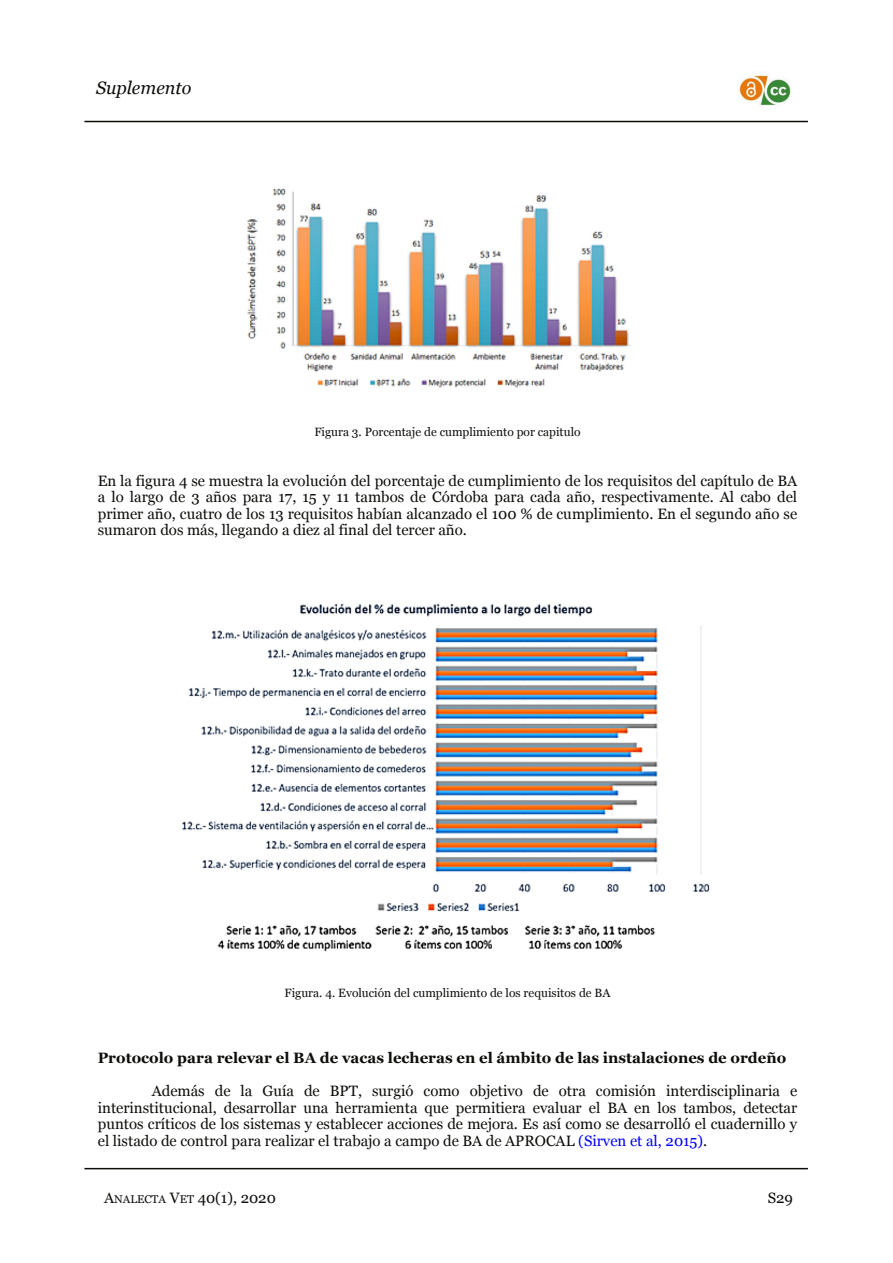
<style>
.page{position:relative;width:893px;height:1263px;background:#fff}
.page>*{position:absolute;margin:0;border:0;box-sizing:border-box;transform-origin:0 0}
.t1{font:italic 18px "Georgia";letter-spacing:.005em;color:#0d0d0a}
.t2{font:15px/16.5px "Georgia";color:#0d0d0a;text-align:justify}
.t3{font:700 15px "Georgia";color:#0d0d0a}
.t4{font:12px "Georgia";color:#0d0d0a}
.s1{color:#00f}
.s2{font-size:11.25px}
</style>
<div class="page">
<hr style="left:84px;top:1168px;width:724px;height:1px;background:#0d0d0a">
<img style="left:247px;top:188px;width:385px;height:200px">
<img style="left:181px;top:603px;width:529px;height:349px">
<hr style="left:84px;top:121px;width:724px;height:1px;background:#0d0d0a">
<img style="left:738px;top:75px;width:53px;height:31px">
<p class="t1" style="left:96px;top:78px;width:97px">Suplemento</p>
<p class="t4" style="left:314px;top:425px;width:268px">Figura 3. Porcentaje de cumplimiento por capitulo</p>
<p class="t2" style="left:98px;top:472px;width:701px">En la figura 4 se muestra la evolución del porcentaje de cumplimiento de los requisitos del capítulo de BA a lo largo de 3 años para 17, 15 y 11 tambos de Córdoba para cada año, respectivamente. Al cabo del primer año, cuatro de los 13 requisitos habían alcanzado el 100 % de cumplimiento. En el segundo año se sumaron dos más, llegando a diez al final del tercer año.</p>
<p class="t4" style="left:285px;top:986px;width:327px">Figura. 4. Evolución del cumplimiento de los requisitos de BA</p>
<p class="t3" style="left:98px;top:1049px;width:690px">Protocolo para relevar el BA de vacas lecheras en el ámbito de las instalaciones de ordeño</p>
<p class="t2" style="left:98px;top:1083px;width:701px;text-indent:54px">Además de la Guía de BPT, surgió como objetivo de otra comisión interdisciplinaria e interinstitucional, desarrollar una herramienta que permitiera evaluar el BA en los tambos, detectar puntos críticos de los sistemas y establecer acciones de mejora. Es así como se desarrolló el cuadernillo y el listado de control para realizar el trabajo a campo de BA de APROCAL <span class="s1">(Sirven et al, 2015)</span>.</p>
<p class="t2" style="left:104px;top:1190px;width:173px">A<span class="s2">NALECTA</span> V<span class="s2">ET</span> 40(1), 2020</p>
<p class="t2" style="left:768px;top:1190px;width:27px">S29</p>
</div>
